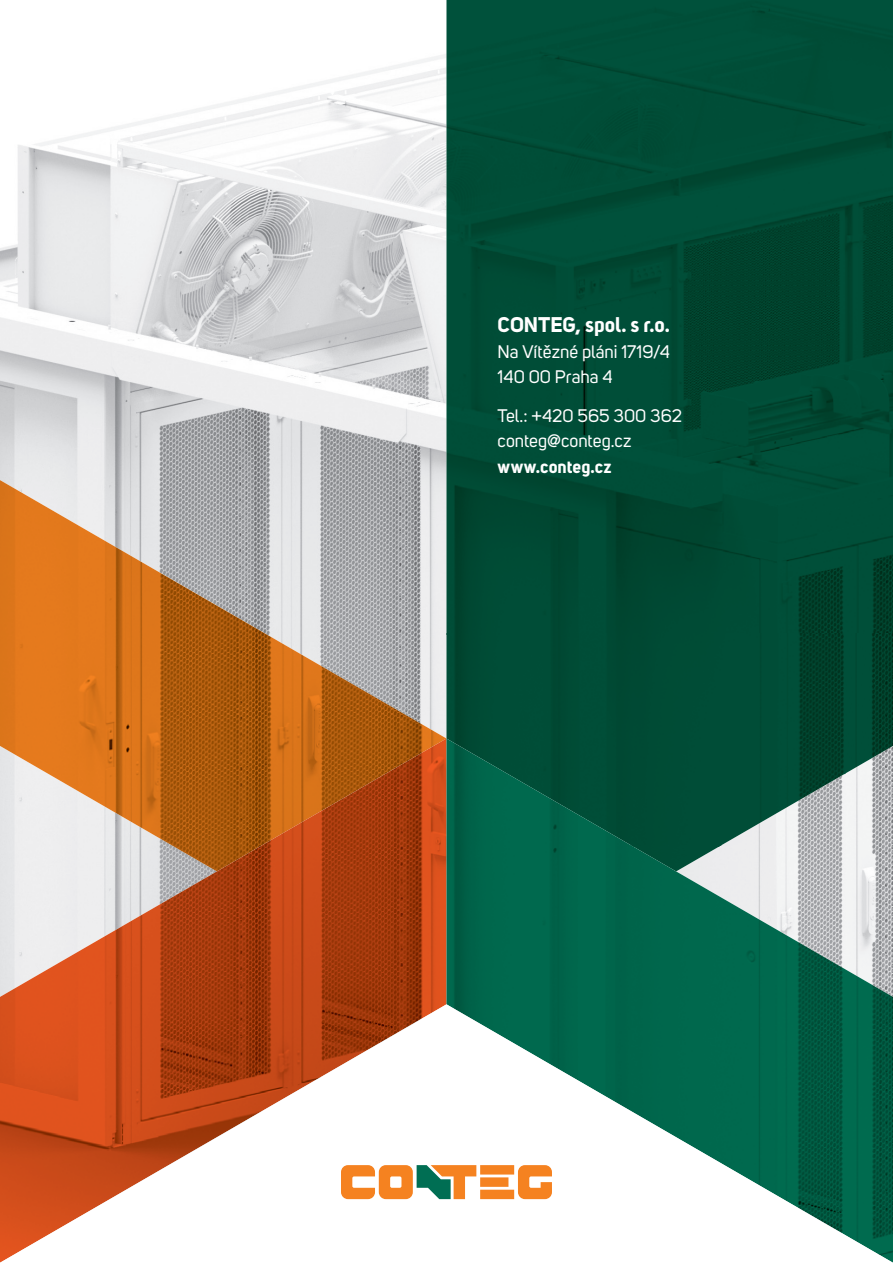
<style>
.page{position:relative;width:893px;height:1263px;background:#fff}
.page>*{position:absolute;margin:0;border:0;box-sizing:border-box;transform-origin:0 0}
.t1{font:700 21px "Uni Sans";color:#fff}
.t2{font:18px/25.5px "Uni Sans";color:#fff}
.t3{font:700 18px "Uni Sans";letter-spacing:.005em;color:#fff}
</style>
<div class="page">
<img style="left:0;top:54px;width:446px;height:425px">
<img style="left:0;top:479px;width:446px;height:260px">
<img style="left:0;top:739px;width:893px;height:265px">
<img style="left:446px;top:0;width:447px;height:633px">
<img style="left:446px;top:633px;width:400px;height:213px">
<img style="left:845px;top:633px;width:48px;height:144px">
<img style="left:446px;top:845px;width:4px;height:159px">
<img style="left:628px;top:845px;width:96px;height:29px">
<svg style="left:0;top:1004px;width:893px;height:259px"></svg>
<svg style="left:341px;top:1165px;width:211px;height:34px"></svg>
<p class="t1" style="left:497px;top:318px;width:174px">CONTEG, spol. s r.o.</p>
<p class="t2" style="left:497px;top:341px;width:174px">Na Vítězné pláni 1719/4<br>140 00 Praha 4</p>
<p class="t2" style="left:497px;top:405px;width:186px">Tel.: +420 565 300 362 conteg@conteg.cz</p>
<p class="t3" style="left:497px;top:460px;width:115px">www.conteg.cz</p>
</div>
